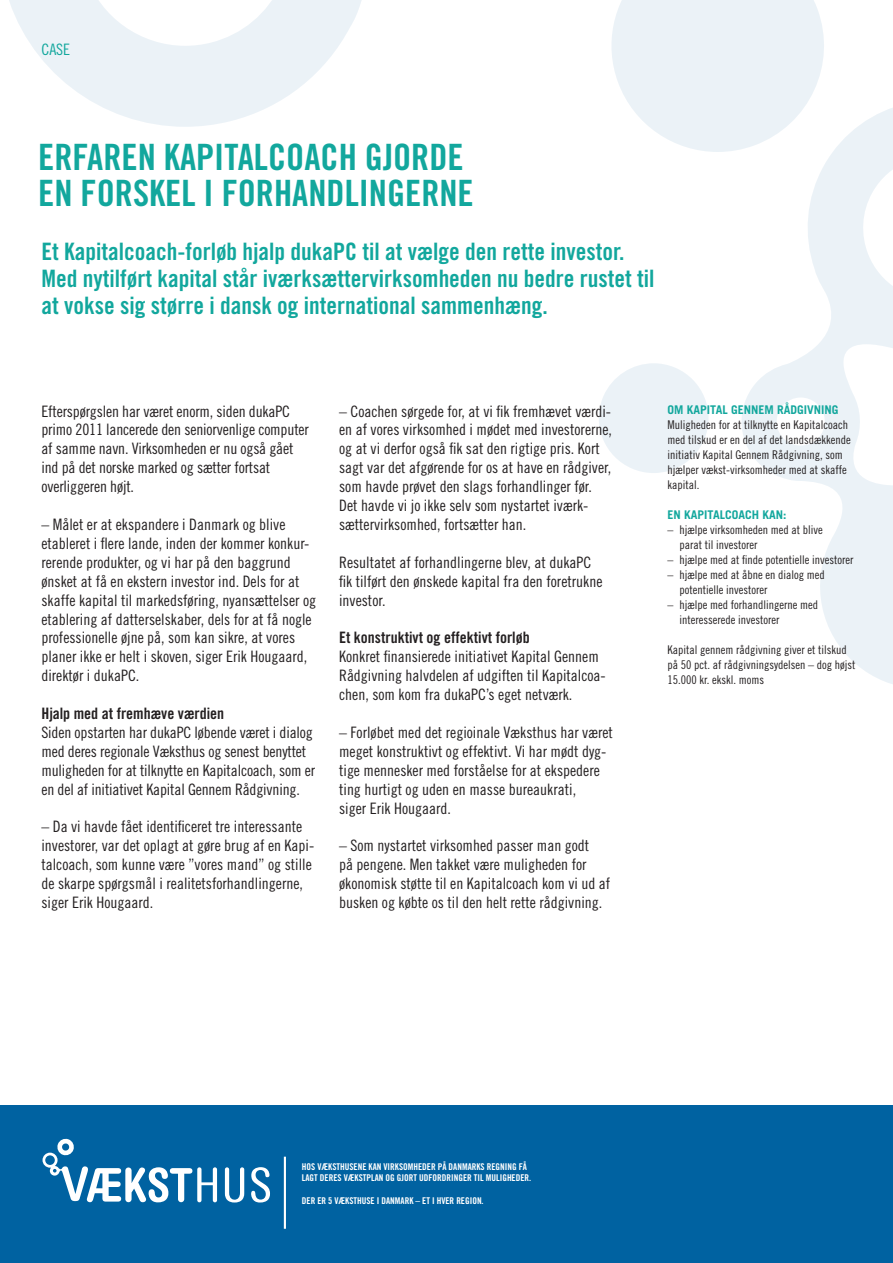
<style>
.page{position:relative;width:893px;height:1263px;background:#fff}
.page>*{position:absolute;margin:0;border:0;box-sizing:border-box;transform-origin:0 0}
.Overskrift{font:36.3px/35.8px "Trade Gothic Bold Cond Twenty";color:#12a79d}
.Manchet{font:24px/27px "Trade Gothic Bold Cond Twenty";color:#12a79d}
.Brød{font:15.75px/18.9px "Trade Gothic Cond Eighteen";color:#231f20}
.Mellemrubrik{font:15.75px "Trade Gothic Bold Cond Twenty";color:#231f20}
.Brød-2{font:15.75px "Trade Gothic Cond Eighteen";color:#12a79d}
.Mellemrubrik-2{font:12px/15px "Trade Gothic Cond Eighteen";color:#231f20}
.Mellemrubrik-3{font:700 12px "Trade Gothic";color:#12a79d}
.Bunden{font:9.3px "Trade Gothic Bold Cond Twenty";color:#fff}
</style>
<div class="page">
<svg style="left:612px;top:0;width:212px;height:152px"></svg>
<svg style="left:9px;top:0;width:353px;height:127px;fill:#ebf2f7"></svg>
<svg style="left:599px;top:363px;width:110px;height:110px"></svg>
<svg style="left:740px;top:103px;width:153px;height:581px"></svg>
<div style="left:0;top:1105px;width:893px;height:158px;background:#0062a1"></div>
<svg style="left:225px;top:1167px;width:19px;height:35px"></svg>
<svg style="left:251px;top:1167px;width:19px;height:35px"></svg>
<svg style="left:43px;top:1138px;width:174px;height:64px"></svg>
<hr style="left:284px;top:1157px;width:2px;height:72px;background:#fff">
<p class="Brød-2" style="left:41px;top:40px;width:30px">CASE</p>
<p class="Overskrift" style="left:38px;top:139px;width:437px">ERFAREN KAPITALCOACH GJORDE<br>EN FORSKEL I FORHANDLINGERNE</p>
<p class="Manchet" style="left:41px;top:237px;width:615px">Et Kapitalcoach-forløb hjalp dukaPC til at vælge den rette investor.<br>Med nytilført kapital står iværksættervirksomheden nu bedre rustet til at vokse sig større i dansk og international sammenhæng.</p>
<p class="Brød" style="left:41px;top:401px;width:269px">Efterspørgslen har været enorm, siden dukaPC primo 2011 lancerede den seniorvenlige computer af samme navn. Virksomheden er nu også gået ind på det norske marked og sætter fortsat overliggeren højt.</p>
<p class="Brød" style="left:41px;top:515px;width:276px">– Målet er at ekspandere i Danmark og blive etableret i flere lande, inden der kommer konkur&shy;rerende produkter, og vi har på den baggrund ønsket at få en ekstern investor ind. Dels for at skaffe kapital til markedsføring, nyansættelser og etablering af datterselskaber, dels for at få nogle professionelle øjne på, som kan sikre, at vores planer ikke er helt i skoven, siger Erik Hougaard, direktør i dukaPC.</p>
<p class="Mellemrubrik" style="left:41px;top:704px;width:184px">Hjalp med at fremhæve værdien</p>
<p class="Brød" style="left:41px;top:723px;width:275px">Siden opstarten har dukaPC løbende været i dialog med deres regionale Væksthus og senest benyttet muligheden for at tilknytte en Kapitalcoach, som er en del af initiativet Kapital Gennem Rådgivning.</p>
<p class="Brød" style="left:41px;top:817px;width:274px">– Da vi havde fået identificeret tre interessante investorer, var det oplagt at gøre brug af en Kapi&shy;talcoach, som kunne være ”vores mand” og stille de skarpe spørgsmål i realitetsforhandlingerne, siger Erik Hougaard.</p>
<p class="Brød" style="left:339px;top:401px;width:274px">– Coachen sørgede for, at vi fik fremhævet værdi&shy;en af vores virksomhed i mødet med investorerne, og at vi derfor også fik sat den rigtige pris. Kort sagt var det afgørende for os at have en rådgiver, som havde prøvet den slags forhandlinger før.<br>Det havde vi jo ikke selv som nystartet iværk&shy;sættervirksomhed, fortsætter han.</p>
<p class="Brød" style="left:339px;top:553px;width:265px">Resultatet af forhandlingerne blev, at dukaPC fik tilført den ønskede kapital fra den foretrukne investor.</p>
<p class="Mellemrubrik" style="left:339px;top:628px;width:192px">Et konstruktivt og effektivt forløb</p>
<p class="Brød" style="left:339px;top:647px;width:268px">Konkret finansierede initiativet Kapital Gennem<br>Rådgivning halvdelen af udgiften til Kapitalcoa&shy;chen, som kom fra dukaPC’s eget netværk.</p>
<p class="Brød" style="left:339px;top:723px;width:275px">– Forløbet med det regioinale Væksthus har været meget konstruktivt og effektivt. Vi har mødt dyg&shy;tige mennesker med forståelse for at ekspedere ting hurtigt og uden en masse bureaukrati,<br>siger Erik Hougaard.</p>
<p class="Brød" style="left:339px;top:836px;width:273px">– Som nystartet virksomhed passer man godt<br>på pengene. Men takket være muligheden for økonomisk støtte til en Kapitalcoach kom vi ud af busken og købte os til den helt rette rådgivning.</p>
<p class="Mellemrubrik-3" style="left:668px;top:402px;width:172px">OM KAPITAL GENNEM RÅDGIVNING</p>
<p class="Mellemrubrik-2" style="left:668px;top:417px;width:185px">Muligheden for at tilknytte en Kapitalcoach med tilskud er en del af det landsdækkende initiativ Kapital Gennem Rådgivning, som hjælper vækst-virksomheder med at skaffe kapital.</p>
<p class="Mellemrubrik-3" style="left:668px;top:507px;width:120px">EN KAPITALCOACH KAN:</p>
<p class="Mellemrubrik-2" style="left:680px;top:522px;width:145px;text-indent:-12px">– hjælpe virksomheden med at blive parat til investorer</p>
<p class="Mellemrubrik-2" style="left:668px;top:552px;width:187px">– hjælpe med at finde potentielle investorer</p>
<p class="Mellemrubrik-2" style="left:680px;top:567px;width:147px;text-indent:-12px">– hjælpe med at åbne en dialog med potentielle investorer</p>
<p class="Mellemrubrik-2" style="left:680px;top:597px;width:140px;text-indent:-12px">– hjælpe med forhandlingerne med interesserede investorer</p>
<p class="Mellemrubrik-2" style="left:668px;top:642px;width:189px">Kapital gennem rådgivning giver et tilskud på 50 pct. af rådgivningsydelsen – dog højst<br>15.000 kr. ekskl. moms</p>
<p class="Bunden" style="left:302px;top:1161px;width:227px">HOS VÆKSTHUSENE KAN VIRKSOMHEDER PÅ DANMARKS REGNING FÅ</p>
<p class="Bunden" style="left:302px;top:1172px;width:231px">LAGT DERES VÆKSTPLAN OG GJORT UDFORDRINGER TIL MULIGHEDER.</p>
<p class="Bunden" style="left:302px;top:1195px;width:183px">DER ER 5 VÆKSTHUSE I DANMARK – ET I HVER REGION.</p>
</div>
